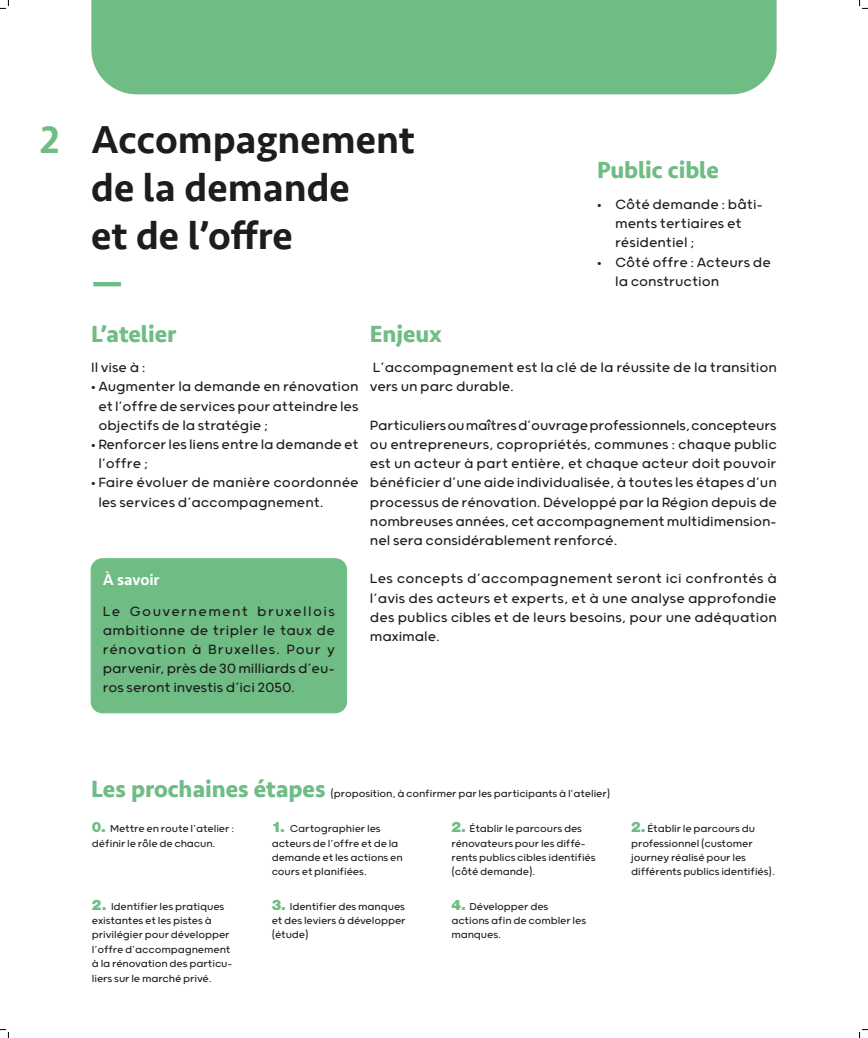
<style>
.page{position:relative;width:868px;height:1038px;background:#fff}
.page>*{position:absolute;margin:0;border:0;box-sizing:border-box;transform-origin:0 0}
.t1{font:500 40px/48px "Seravek";color:#1d1d1b}
.t2{font:500 40px "Seravek";color:#6fbc85}
.t3{font:700 24px "Seravek";letter-spacing:-.005em;color:#6fbc85}
.t4{font:300 16px/19.2px "Grold Rounded";letter-spacing:-.005em;color:#1d1d1b}
.t5{font:500 16px "Seravek";letter-spacing:-.005em;color:#fff}
.t6{font:300 12px/14.4px "Grold Rounded";letter-spacing:-.01em;color:#1d1d1b}
.s1{font-weight:900}
.s2{font-family:"Seravek";font-weight:700;font-size:24px;color:#6fbc85}
.s3{font-family:"Helvetica Neue LT Std";font-weight:900;font-size:14.4px;color:#6fbc85}
</style>
<div class="page">
<div style="left:91px;top:558px;width:255px;height:154px;background:#6fbc85;border-radius:11px"></div>
<div style="left:91px;top:558px;width:255px;height:155px;border:1px solid #6fbc85;border-radius:11px"></div>
<div style="left:91px;top:0;width:685px;height:94px;background:#6fbc85"></div>
<svg style="left:0;top:0;width:9px;height:9px"></svg>
<svg style="left:0;top:1029px;width:9px;height:8px"></svg>
<svg style="left:859px;top:0;width:8px;height:9px"></svg>
<svg style="left:859px;top:1029px;width:8px;height:8px"></svg>
<h1 class="t2" style="left:40px;top:115px;width:21px">2</h1>
<h1 class="t1" style="left:91px;top:116px;width:325px">Accompagnement de la demande<br>et de l’offre</h1>
<h1 class="t2" style="left:91px;top:259px;width:34px">—</h1>
<h2 class="t3" style="left:597px;top:151px;width:123px">Public cible</h2>
<p class="t4" style="left:615px;top:194px;width:149px;text-indent:-18px"><span class="s1">•</span> Côté demande : bâti&shy;ments tertiaires et résidentiel ;</p>
<p class="t4" style="left:615px;top:252px;width:157px;text-indent:-18px"><span class="s1">•</span> Côté offre : Acteurs de la construction</p>
<h2 class="t3" style="left:91px;top:314px;width:86px">L’atelier</h2>
<p class="t4" style="left:91px;top:357px;width:56px">Il vise à :</p>
<p class="t4" style="left:98px;top:376px;width:262px;text-align:justify;text-indent:-7px"><span class="s1">•</span> Augmenter la demande en rénovation et l’offre de services pour atteindre les objectifs de la stratégie ;</p>
<p class="t4" style="left:98px;top:434px;width:262px;text-indent:-7px"><span class="s1">•</span> Renforcer les liens entre la demande et l’offre ;</p>
<p class="t4" style="left:98px;top:472px;width:262px;text-indent:-7px"><span class="s1">•</span> Faire évoluer de manière coordonnée les services d’accompagnement.</p>
<p class="t5" style="left:103px;top:569px;width:58px">À savoir</p>
<p class="t4" style="left:103px;top:600px;width:234px;text-align:justify">Le Gouvernement bruxellois ambitionne de tripler le taux de rénovation à Bruxelles. Pour y parvenir, près de 30 milliards d’eu&shy;ros seront investis d’ici 2050.</p>
<h2 class="t3" style="left:370px;top:314px;width:74px">Enjeux</h2>
<p class="t4" style="left:370px;top:357px;width:408px">L’accompagnement est la clé de la réussite de la transition vers un parc durable.</p>
<p class="t4" style="left:370px;top:415px;width:408px;text-align:justify">Particuliers ou maîtres d’ouvrage professionnels, concepteurs ou entrepreneurs, copropriétés, communes : chaque public est un acteur à part entière, et chaque acteur doit pouvoir bénéficier d’une aide individualisée, à toutes les étapes d’un processus de rénovation. Développé par la Région depuis de nombreuses années, cet accompagnement multidimension&shy;nel sera considérablement renforcé.</p>
<p class="t4" style="left:370px;top:568px;width:408px;text-align:justify">Les concepts d’accompagnement seront ici confrontés à l’avis des acteurs et experts, et à une analyse approfondie des publics cibles et de leurs besoins, pour une adéquation maximale.</p>
<p class="t6" style="left:91px;top:785px;width:520px"><span class="s2">Les prochaines étapes</span> (proposition, à confirmer par les participants à l’atelier)</p>
<p class="t6" style="left:92px;top:820px;width:144px"><span class="s3">0.</span> Mettre en route l’atelier : définir le rôle de chacun.</p>
<p class="t6" style="left:271px;top:820px;width:133px"><span class="s3">1.</span> Cartographier les acteurs de l’offre et de la demande et les actions en cours et planifiées.</p>
<p class="t6" style="left:451px;top:820px;width:146px"><span class="s3">2.</span> Établir le parcours des rénovateurs pour les diffé&shy;rents publics cibles identifiés (côté demande).</p>
<p class="t6" style="left:631px;top:820px;width:145px"><span class="s3">2.</span> Établir le parcours du professionnel (customer journey réalisé pour les différents publics identifiés).</p>
<p class="t6" style="left:92px;top:898px;width:142px"><span class="s3">2.</span> Identifier les pratiques existantes et les pistes à privilégier pour développer l’offre d’accompagnement à la rénovation des particu&shy;liers sur le marché privé.</p>
<p class="t6" style="left:271px;top:898px;width:135px;text-align:justify"><span class="s3">3.</span> Identifier des manques et des leviers à développer (étude)</p>
<p class="t6" style="left:451px;top:898px;width:136px"><span class="s3">4.</span> Développer des actions afin de combler les manques.</p>
</div>
